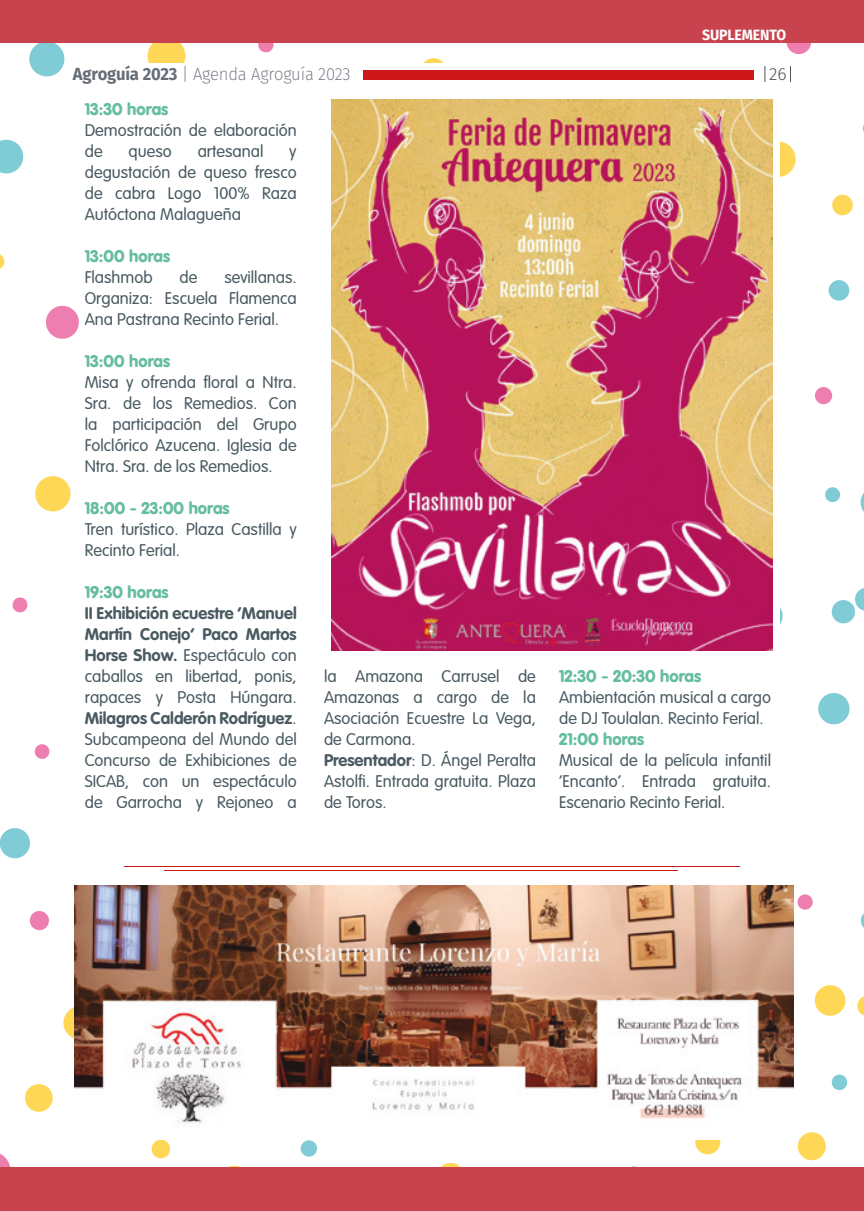
<style>
.page{position:relative;width:864px;height:1211px;background:#fff}
.page>*{position:absolute;margin:0;border:0;box-sizing:border-box;transform-origin:0 0}
.t1{font:200 17.5px "Fira Sans";letter-spacing:-.01em;color:#676d77;scale:.95 1}
.t2{font:300 17.5px "Fira Sans";color:#535353}
.t3{font:300 16.62px/21px "VAG Rounded Std";color:#495a61;text-align:justify}
.t4{font:900 16.62px "VAG Rounded Std";color:#65bda0}
.t5{font:700 14.88px "Fira Sans";letter-spacing:-.01em;color:#fff;scale:.95 1}
.s1{font-weight:700}
</style>
<div class="page">
<svg style="left:29px;top:42px;width:36px;height:35px"></svg>
<svg style="left:831px;top:1074px;width:16px;height:16px"></svg>
<svg style="left:825px;top:487px;width:15px;height:16px"></svg>
<div style="left:300px;top:1139px;width:17px;height:17px;background:#7fcbd6;border-radius:50%"></div>
<svg style="left:818px;top:693px;width:32px;height:32px"></svg>
<svg style="left:828px;top:280px;width:21px;height:21px"></svg>
<svg style="left:780px;top:607px;width:3px;height:17px"></svg>
<svg style="left:0;top:139px;width:24px;height:35px"></svg>
<svg style="left:0;top:828px;width:30px;height:31px"></svg>
<svg style="left:257px;top:42px;width:17px;height:11px"></svg>
<svg style="left:797px;top:894px;width:15px;height:16px"></svg>
<svg style="left:12px;top:597px;width:16px;height:16px"></svg>
<svg style="left:815px;top:387px;width:17px;height:18px"></svg>
<svg style="left:29px;top:911px;width:20px;height:20px"></svg>
<svg style="left:34px;top:744px;width:16px;height:15px"></svg>
<svg style="left:682px;top:42px;width:42px;height:1px"></svg>
<svg style="left:46px;top:305px;width:33px;height:34px"></svg>
<svg style="left:784px;top:42px;width:28px;height:13px"></svg>
<svg style="left:0;top:1154px;width:10px;height:13px"></svg>
<div style="left:35px;top:475px;width:36px;height:37px;background:#ffd757;border-radius:50%"></div>
<svg style="left:63px;top:1007px;width:11px;height:32px"></svg>
<svg style="left:832px;top:194px;width:21px;height:22px"></svg>
<div style="left:147px;top:37px;width:39px;height:38px;background:#ffd757;border-radius:50%"></div>
<svg style="left:441px;top:1162px;width:20px;height:5px"></svg>
<div style="left:797px;top:1131px;width:28px;height:29px;background:#ffd757;border-radius:50%"></div>
<svg style="left:695px;top:1140px;width:26px;height:15px"></svg>
<svg style="left:228px;top:1165px;width:13px;height:2px"></svg>
<div style="left:151px;top:1139px;width:19px;height:19px;background:#ffd757;border-radius:50%"></div>
<svg style="left:423px;top:58px;width:21px;height:5px"></svg>
<svg style="left:814px;top:985px;width:32px;height:31px"></svg>
<svg style="left:25px;top:1084px;width:28px;height:28px"></svg>
<svg style="left:780px;top:141px;width:16px;height:36px"></svg>
<svg style="left:0;top:254px;width:5px;height:15px"></svg>
<div style="left:86px;top:64px;width:693px;height:1044px;background:#fff"></div>
<svg style="left:860px;top:494px;width:3px;height:17px"></svg>
<svg style="left:860px;top:914px;width:3px;height:13px"></svg>
<svg style="left:831px;top:588px;width:32px;height:36px"></svg>
<svg style="left:857px;top:997px;width:6px;height:18px"></svg>
<img style="left:331px;top:99px;width:441px;height:551px">
<hr style="left:124px;top:866px;width:615px;height:1px;background:#cd171a">
<hr style="left:164px;top:870px;width:513px;height:1px;background:#cd171a">
<svg style="left:764px;top:66px;width:1px;height:16px"></svg>
<img style="left:74px;top:886px;width:719px;height:239px">
<div style="left:363px;top:70px;width:390px;height:10px;background:#cd171a"></div>
<div style="left:0;top:0;width:854px;height:42px;background:#c8434e"></div>
<div style="left:0;top:1167px;width:863px;height:43px;background:#c8434e"></div>
<div style="left:845px;top:0;width:18px;height:42px;background:#c8434e"></div>
<p class="t5" style="left:701px;top:22px;width:90px">SUPLEMENTO</p>
<p class="t1" style="left:73px;top:61px;width:293px"><span class="s1">Agroguía 2023</span> | Agenda Agroguía 2023</p>
<p class="t2" style="left:768px;top:62px;width:19px">26</p>
<p class="t4" style="left:85px;top:99px;width:85px">13:30 horas</p>
<p class="t3" style="left:85px;top:120px;width:213px">Demostración de elaboración de</p>
<p class="t3" style="left:128px;top:141px;width:45px">queso</p>
<p class="t3" style="left:198px;top:141px;width:67px">artesanal</p>
<p class="t3" style="left:85px;top:141px;width:213px;text-indent:204px">y degustación de queso fresco de cabra Logo 100% Raza Autóctona Malagueña</p>
<p class="t4" style="left:85px;top:246px;width:87px">13:00 horas</p>
<p class="t3" style="left:85px;top:267px;width:69px">Flashmob</p>
<p class="t3" style="left:179px;top:267px;width:19px">de</p>
<p class="t3" style="left:85px;top:267px;width:213px;text-indent:139px">sevillanas.<br>Organiza: Escuela Flamenca Ana Pastrana Recinto Ferial.</p>
<p class="t4" style="left:85px;top:351px;width:87px">13:00 horas</p>
<p class="t3" style="left:85px;top:372px;width:213px">Misa y ofrenda floral a Ntra.<br>Sra. de los Remedios. Con la participación del Grupo Folclórico Azucena. Iglesia de Ntra. Sra. de los Remedios.</p>
<p class="t4" style="left:85px;top:498px;width:146px">18:00 - 23:00 horas</p>
<p class="t3" style="left:85px;top:519px;width:213px">Tren turístico. Plaza Castilla y<br>Recinto Ferial.</p>
<p class="t4" style="left:85px;top:582px;width:85px">19:30 horas</p>
<p class="t3" style="left:85px;top:603px;width:213px"><span class="s1">II Exhibición ecuestre ‘Manuel Martín Conejo’ Paco Martos Horse Show.</span> Espectáculo con caballos en libertad, ponis, rapaces y Posta Húngara.<br><span class="s1">Milagros Calderón Rodríguez</span>.<br>Subcampeona del Mundo del Concurso de Exhibiciones de SICAB, con un espectáculo de Garrocha y Rejoneo a</p>
<p class="t3" style="left:324px;top:666px;width:213px">la Amazona Carrusel de Amazonas a cargo de la Asociación Ecuestre La Vega, de Carmona.</p>
<p class="t3" style="left:324px;top:750px;width:213px"><span class="s1">Presentador</span>: D. Ángel Peralta Astolfi. Entrada gratuita. Plaza de Toros.</p>
<p class="t4" style="left:559px;top:666px;width:143px">12:30 - 20:30 horas</p>
<p class="t3" style="left:559px;top:687px;width:213px">Ambientación musical a cargo de DJ Toulalan. Recinto Ferial.</p>
<p class="t4" style="left:559px;top:729px;width:87px">21:00 horas</p>
<p class="t3" style="left:559px;top:750px;width:213px">Musical de la película infantil ‘Encanto’. Entrada gratuita.<br>Escenario Recinto Ferial.</p>
</div>
